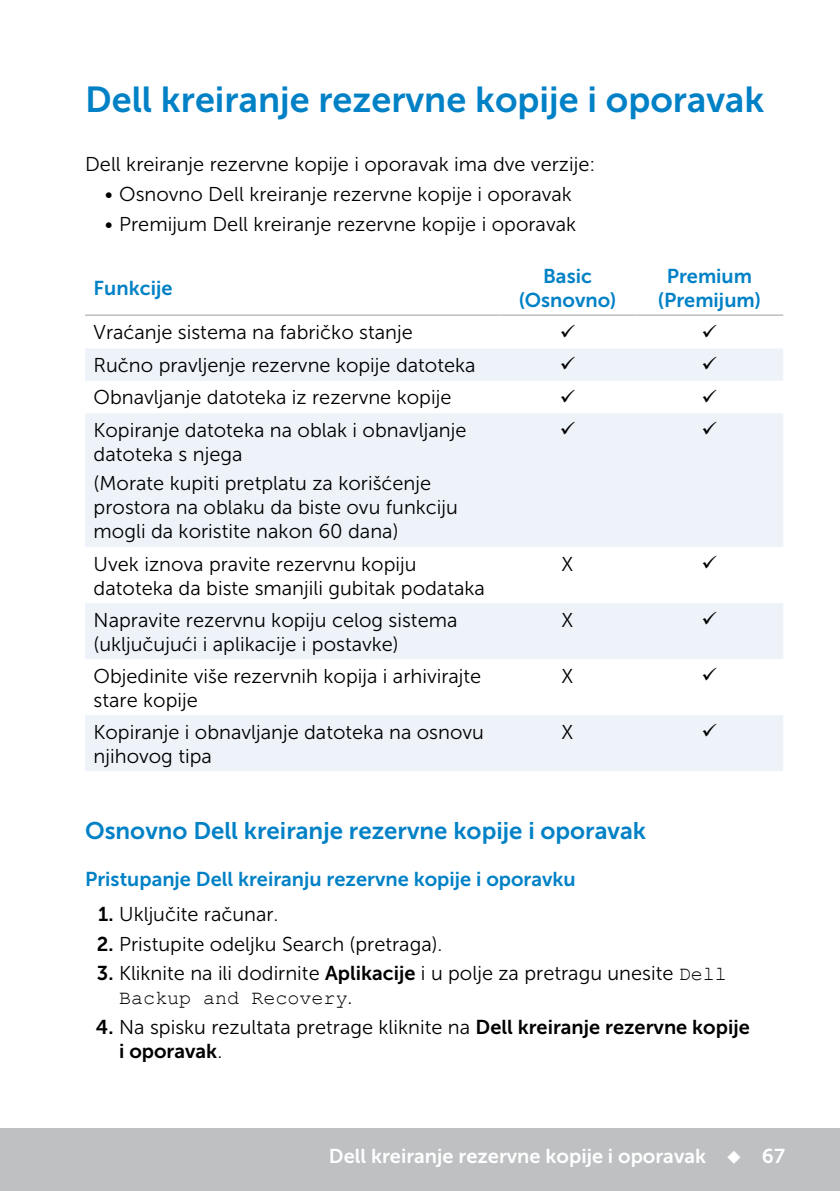
<style>
.page{position:relative;width:840px;height:1191px;background:#fff}
.page>*{position:absolute;margin:0;border:0;box-sizing:border-box;transform-origin:0 0}
.Head1{font:36px "Museo Sans For Dell 700";color:#0081c6}
.Head2{font:24px "Museo Sans For Dell 700";color:#0081c6}
.Table_Paragraph{font:20px/24px "Museo Sans For Dell 300";color:#000}
.t1{font:20px/24px "Museo Sans For Dell 700";color:#000}
.Paragraph{font:20px "Museo Sans For Dell 300";color:#000}
.Head3{font:20px "Museo Sans For Dell 700";color:#0081c6}
.Page_No{font:20px "Museo Sans For Dell 700";color:#fff}
.Table_Head{font:20px/24px "Museo Sans For Dell 700";color:#0081c6;text-align:center}
.s1{font-family:"Museo Sans For Dell 700"}
.s2{font-family:"Courier New"}
.s3{font-family:"Museo Sans For Dell 300"}
</style>
<div class="page">
<div style="left:0;top:1128px;width:839px;height:63px;background:#bec0c2"></div>
<svg style="left:85px;top:348px;width:697px;height:423px;fill:#eef3fa"></svg>
<hr style="left:85px;top:314px;width:414px;height:2px;background:#bcbec0">
<hr style="left:499px;top:314px;width:136px;height:2px;background:#bcbec0">
<hr style="left:635px;top:314px;width:147px;height:2px;background:#bcbec0">
<svg style="left:561px;top:357px;width:13px;height:13px"></svg>
<svg style="left:702px;top:357px;width:14px;height:13px"></svg>
<svg style="left:561px;top:389px;width:13px;height:13px"></svg>
<svg style="left:702px;top:389px;width:14px;height:13px"></svg>
<svg style="left:561px;top:421px;width:13px;height:14px"></svg>
<svg style="left:702px;top:421px;width:14px;height:14px"></svg>
<svg style="left:702px;top:555px;width:14px;height:13px"></svg>
<svg style="left:702px;top:611px;width:14px;height:13px"></svg>
<svg style="left:702px;top:667px;width:14px;height:13px"></svg>
<svg style="left:702px;top:723px;width:14px;height:13px"></svg>
<p class="Head1" style="left:85px;top:80px;width:680px">Dell kreiranje rezervne kopije i oporavak</p>
<p class="Paragraph" style="left:85px;top:154px;width:511px">Dell kreiranje rezervne kopije i oporavak ima dve verzije:</p>
<p class="Table_Paragraph" style="left:105px;top:182px;width:468px">• Osnovno Dell kreiranje rezervne kopije i oporavak</p>
<p class="Table_Paragraph" style="left:105px;top:212px;width:472px">• Premijum Dell kreiranje rezervne kopije i oporavak</p>
<p class="Table_Head" style="left:94px;top:276px;width:80px">Funkcije</p>
<p class="Table_Head" style="left:518px;top:264px;width:99px">Basic (Osnovno)</p>
<p class="Table_Head" style="left:657px;top:264px;width:104px">Premium (Premijum)</p>
<p class="Table_Paragraph" style="left:94px;top:321px;width:320px">Vraćanje sistema na fabričko stanje</p>
<p class="Table_Paragraph" style="left:94px;top:353px;width:383px">Ručno pravljenje rezervne kopije datoteka</p>
<p class="Table_Paragraph" style="left:94px;top:385px;width:359px">Obnavljanje datoteka iz rezervne kopije</p>
<p class="Table_Paragraph" style="left:94px;top:418px;width:374px">Kopiranje datoteka na oblak i obnavljanje datoteka s njega</p>
<p class="Table_Paragraph" style="left:94px;top:472px;width:365px">(Morate kupiti pretplatu za korišćenje prostora na oblaku da biste ovu funkciju mogli da koristite nakon 60 dana)</p>
<p class="Table_Paragraph" style="left:94px;top:552px;width:392px">Uvek iznova pravite rezervnu kopiju datoteka da biste smanjili gubitak podataka</p>
<p class="Table_Paragraph" style="left:561px;top:552px;width:13px">X</p>
<p class="Table_Paragraph" style="left:94px;top:608px;width:365px">Napravite rezervnu kopiju celog sistema (uključujući i aplikacije i postavke)</p>
<p class="Table_Paragraph" style="left:561px;top:608px;width:13px">X</p>
<p class="Table_Paragraph" style="left:94px;top:664px;width:389px">Objedinite više rezervnih kopija i arhivirajte stare kopije</p>
<p class="Table_Paragraph" style="left:561px;top:664px;width:13px">X</p>
<p class="Table_Paragraph" style="left:94px;top:720px;width:391px">Kopiranje i obnavljanje datoteka na osnovu njihovog tipa</p>
<p class="Table_Paragraph" style="left:561px;top:720px;width:13px">X</p>
<p class="Head2" style="left:85px;top:817px;width:562px">Osnovno Dell kreiranje rezervne kopije i oporavak</p>
<p class="Head3" style="left:85px;top:867px;width:492px">Pristupanje Dell kreiranju rezervne kopije i oporavku</p>
<p class="Table_Paragraph" style="left:98px;top:902px;width:182px"><span class="s1">1.</span> Uključite računar.</p>
<p class="Table_Paragraph" style="left:97px;top:931px;width:347px"><span class="s1">2.</span> Pristupite odeljku Search (pretraga).</p>
<p class="Table_Paragraph" style="left:119px;top:961px;width:609px;text-indent:-22px"><span class="s1">3.</span> Kliknite na ili dodirnite <span class="s1">Aplikacije</span> i u polje za pretragu unesite <span class="s2">Dell<br>Backup and Recovery</span>.</p>
<p class="t1" style="left:119px;top:1015px;width:631px;text-indent:-23px">4. <span class="s3">Na spisku rezultata pretrage kliknite na</span> Dell kreiranje rezervne kopije i oporavak<span class="s3">.</span></p>
<p class="Page_No" style="left:329px;top:1144px;width:457px">Dell kreiranje rezervne kopije i oporavak ◆ 67</p>
</div>
